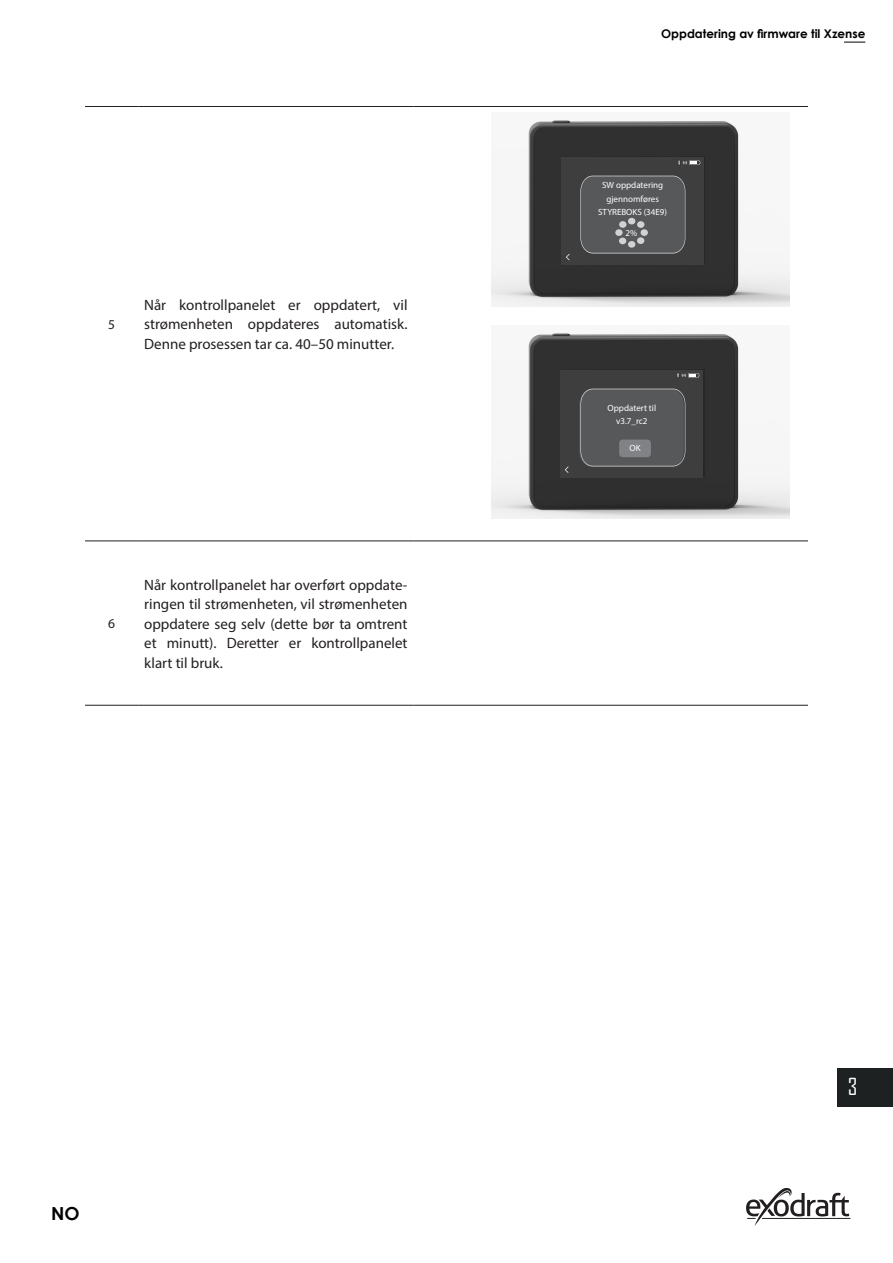
<style>
.page{position:relative;width:893px;height:1263px;background:#fff}
.page>*{position:absolute;margin:0;border:0;box-sizing:border-box;transform-origin:0 0}
.t1{font:22.5px "Agency FB";color:#fff}
.t2{font:700 18px "Century Gothic";color:#000}
.PUNKTER_-_TAL{font:15px/19.5px "Myriad Pro";color:#231f20;text-align:justify}
.MINI_OVERSKRIFT{font:13.5px "Myriad Pro";color:#231f20}
.t3{font:700 12px "Century Gothic";color:#000}
.PUNKTER_-_TAL-2{font:9px "Myriad Pro";color:#fff}
</style>
<div class="page">
<div style="left:838px;top:1068px;width:55px;height:38px;background:#1e2122"></div>
<svg style="left:844px;top:42px;width:21px;height:1px"></svg>
<hr style="left:762px;top:1218px;width:88px;height:1px;background:#231f20">
<svg style="left:746px;top:1188px;width:103px;height:38px"></svg>
<hr style="left:138px;top:106px;width:276px;height:1px;background:#231f20">
<hr style="left:138px;top:541px;width:276px;height:1px;background:#231f20">
<hr style="left:138px;top:705px;width:276px;height:1px;background:#231f20">
<hr style="left:473px;top:106px;width:335px;height:1px;background:#231f20">
<hr style="left:473px;top:541px;width:335px;height:1px;background:#231f20">
<hr style="left:473px;top:705px;width:335px;height:1px;background:#231f20">
<hr style="left:85px;top:106px;width:53px;height:1px;background:#231f20">
<hr style="left:414px;top:106px;width:59px;height:1px;background:#231f20">
<hr style="left:85px;top:541px;width:53px;height:1px;background:#231f20">
<hr style="left:414px;top:541px;width:59px;height:1px;background:#231f20">
<hr style="left:85px;top:705px;width:53px;height:1px;background:#231f20">
<hr style="left:414px;top:705px;width:59px;height:1px;background:#231f20">
<img style="left:492px;top:120px;width:297px;height:186px">
<img style="left:492px;top:333px;width:297px;height:186px">
<div style="left:562px;top:157px;width:142px;height:107px;background:#3e3e3f"></div>
<svg style="left:678px;top:160px;width:22px;height:5px"></svg>
<svg style="left:566px;top:254px;width:4px;height:6px"></svg>
<svg style="left:580px;top:176px;width:105px;height:77px;background:#5b5c5e"></svg>
<div style="left:637px;top:221px;width:7px;height:7px;background:#d1d2d4;border-radius:50%"></div>
<div style="left:637px;top:237px;width:7px;height:7px;background:#d1d2d4;border-radius:50%"></div>
<div style="left:619px;top:221px;width:7px;height:7px;background:#d1d2d4;border-radius:50%"></div>
<div style="left:619px;top:238px;width:7px;height:6px;background:#d1d2d4;border-radius:50%"></div>
<div style="left:560px;top:370px;width:143px;height:107px;background:#3e3e3f"></div>
<svg style="left:677px;top:373px;width:22px;height:5px"></svg>
<svg style="left:565px;top:466px;width:4px;height:7px"></svg>
<svg style="left:579px;top:389px;width:106px;height:77px;background:#58595b"></svg>
<div style="left:619px;top:440px;width:32px;height:17px;background:#808285;border-radius:4px"></div>
<p class="MINI_OVERSKRIFT" style="left:108px;top:316px;width:8px">5</p>
<p class="PUNKTER_-_TAL" style="left:144px;top:295px;width:265px">Når kontrollpanelet er oppdatert, vil strømenheten oppdateres automatisk.<br>Denne prosessen tar ca. 40–50 minutter.</p>
<p class="MINI_OVERSKRIFT" style="left:108px;top:615px;width:8px">6</p>
<p class="PUNKTER_-_TAL" style="left:144px;top:575px;width:265px">Når kontrollpanelet har overført oppdate&shy;ringen til strømenheten, vil strømenheten oppdatere seg selv (dette bør ta omtrent et minutt). Deretter er kontrollpanelet klart til bruk.</p>
<p class="t2" style="left:51px;top:1200px;width:30px">NO</p>
<p class="t3" style="left:661px;top:24px;width:206px">Oppdatering av firmware til Xzense</p>
<p class="PUNKTER_-_TAL-2" style="left:602px;top:180px;width:63px">SW oppdatering</p>
<p class="PUNKTER_-_TAL-2" style="left:606px;top:193px;width:54px">gjennomføres</p>
<p class="PUNKTER_-_TAL-2" style="left:598px;top:207px;width:70px">STYREBOKS (34E9)</p>
<p class="PUNKTER_-_TAL-2" style="left:625px;top:227px;width:13px">2%</p>
<p class="PUNKTER_-_TAL-2" style="left:608px;top:402px;width:50px">Oppdatert til</p>
<p class="PUNKTER_-_TAL-2" style="left:616px;top:416px;width:33px">v3.7_rc2</p>
<p class="PUNKTER_-_TAL-2" style="left:629px;top:442px;width:13px">OK</p>
<h1 class="t1" style="left:848px;top:1073px;width:11px">3</h1>
</div>
